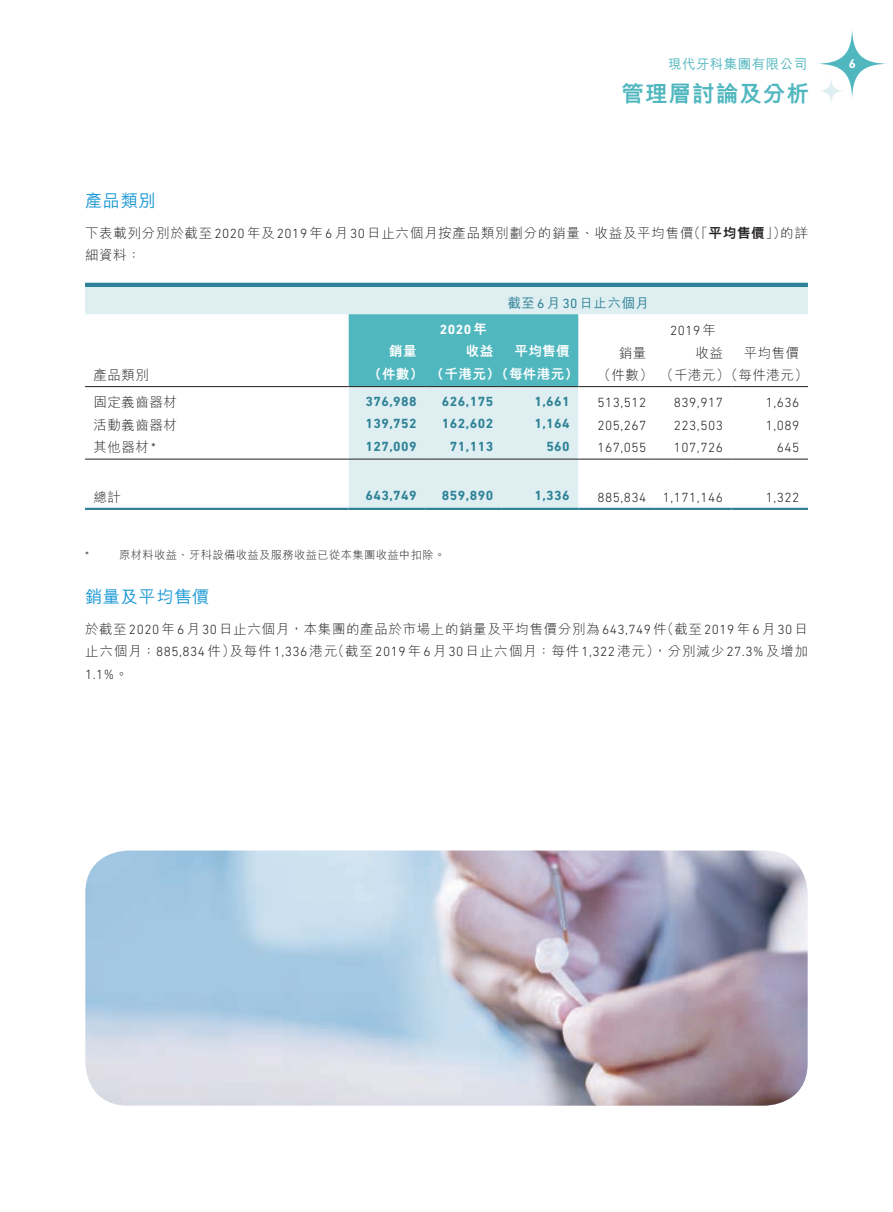
<style>
.page{position:relative;width:893px;height:1212px;background:#fff}
.page>*{position:absolute;margin:0;border:0;box-sizing:border-box;transform-origin:0 0}
.t1{font:800 22.5px "M Hei HK";letter-spacing:.045em;color:#51b7bf}
._4__副標題{font:500 17.25px "M Hei HK";letter-spacing:.035em;color:#1d99d6}
._1__內文{font:300 13.5px/22.5px "M Hei HK";letter-spacing:.045em;color:#231f20}
._1__內文-2{font:300 13.5px/22.5px "DIN Next LT Pro";letter-spacing:.035em;color:#231f20}
._1__內文-3{font:700 13.5px "DIN Next LT Pro";letter-spacing:.035em;color:#2f8297}
._1__內文-4{font:800 13.5px "M Hei HK";letter-spacing:.035em;color:#fff}
._1__內文-5{font:500 13.5px "M Hei HK";letter-spacing:.035em;color:#2f8297}
.t2{font:500 13.5px "M Hei HK";letter-spacing:.035em;color:#51b7bf}
._1__內文-6{font:700 13.5px "DIN Next LT Pro";color:#fff}
.t3{font:700 12.75px "DIN Next LT Pro";color:#fff}
._2__附註內文{font:300 11.25px "M Hei HK";letter-spacing:.035em;color:#231f20}
._2__附註內文-2{font:300 11.25px "DIN Next LT Pro";color:#231f20}
.s1{font-weight:800}
.s2{font-family:"DIN Next LT Pro"}
.s3{font-family:"DIN Next LT Pro";font-weight:400}
.s4{font-family:"M Hei HK"}
.s5{font-family:"M Hei HK";font-weight:800}
</style>
<div class="page">
<svg style="left:815px;top:26px;width:75px;height:75px"></svg>
<svg style="left:816px;top:76px;width:30px;height:30px"></svg>
<img style="left:85px;top:850px;width:723px;height:256px">
<hr style="left:85px;top:283px;width:723px;height:4px;background:#2f8297">
<svg style="left:85px;top:287px;width:723px;height:221px"></svg>
<div style="left:349px;top:314px;width:229px;height:72px;background:#51b7bf"></div>
<hr style="left:85px;top:386px;width:264px;height:1px;background:#231f20">
<hr style="left:349px;top:386px;width:76px;height:1px;background:#231f20">
<hr style="left:425px;top:386px;width:77px;height:1px;background:#231f20">
<hr style="left:502px;top:386px;width:76px;height:1px;background:#231f20">
<hr style="left:578px;top:386px;width:77px;height:1px;background:#231f20">
<hr style="left:655px;top:386px;width:76px;height:1px;background:#231f20">
<hr style="left:731px;top:386px;width:77px;height:1px;background:#231f20">
<hr style="left:85px;top:459px;width:264px;height:1px;background:#231f20">
<hr style="left:349px;top:459px;width:76px;height:1px;background:#231f20">
<hr style="left:425px;top:459px;width:77px;height:1px;background:#231f20">
<hr style="left:502px;top:459px;width:76px;height:1px;background:#231f20">
<hr style="left:578px;top:459px;width:77px;height:1px;background:#231f20">
<hr style="left:655px;top:459px;width:76px;height:1px;background:#231f20">
<hr style="left:731px;top:459px;width:77px;height:1px;background:#231f20">
<hr style="left:85px;top:508px;width:264px;height:2px;background:#2f8297">
<hr style="left:349px;top:508px;width:76px;height:2px;background:#2f8297">
<hr style="left:425px;top:508px;width:77px;height:2px;background:#2f8297">
<hr style="left:502px;top:508px;width:76px;height:2px;background:#2f8297">
<hr style="left:578px;top:508px;width:77px;height:2px;background:#2f8297">
<hr style="left:655px;top:508px;width:76px;height:2px;background:#2f8297">
<hr style="left:731px;top:508px;width:77px;height:2px;background:#2f8297">
<p class="_4__副標題" style="left:85px;top:188px;width:72px">產品類別</p>
<p class="t2" style="left:668px;top:54px;width:141px">現代牙科集團有限公司</p>
<h1 class="t1" style="left:622px;top:82px;width:189px">管理層討論及分析</h1>
<p class="_1__內文" style="left:687px;top:221px;width:100px">（「<span class="s1">平均售價</span>」）</p>
<p class="_1__內文" style="left:85px;top:221px;width:610px">下表載列分別於截至<span class="s2">2020</span>年及<span class="s2">2019</span>年<span class="s2">6</span>月<span class="s2">30</span>日止六個月按產品類別劃分的銷量、收益及平均售價細資料：</p>
<p class="_1__內文-5" style="left:507px;top:293px;width:143px">截至<span class="s3">6</span>月<span class="s3">30</span>日止六個月</p>
<p class="_1__內文-2" style="left:670px;top:319px;width:47px">2019 <span class="s4">年</span></p>
<p class="_1__內文" style="left:780px;top:221px;width:29px">的詳</p>
<p class="_1__內文-6" style="left:440px;top:321px;width:49px">2020<span class="s5">年</span></p>
<p class="_1__內文" style="left:94px;top:364px;width:57px">產品類別</p>
<p class="_1__內文" style="left:94px;top:391px;width:85px">固定義齒器材</p>
<p class="_1__內文-4" style="left:389px;top:345px;width:29px">銷量</p>
<p class="_1__內文-4" style="left:368px;top:367px;width:57px">（件數(</p>
<p class="_1__內文-3" style="left:365px;top:393px;width:53px">376,988</p>
<p class="_1__內文-4" style="left:466px;top:345px;width:29px">收益</p>
<p class="_1__內文-4" style="left:431px;top:367px;width:71px">（千港元(</p>
<p class="_1__內文-3" style="left:442px;top:393px;width:53px">626,175</p>
<p class="_1__內文-4" style="left:514px;top:345px;width:57px">平均售價</p>
<p class="_1__內文-4" style="left:495px;top:367px;width:85px">（每件港元(</p>
<p class="_1__內文-3" style="left:534px;top:393px;width:37px">1,661</p>
<p class="_1__內文" style="left:619px;top:341px;width:29px">銷量</p>
<p class="_1__內文" style="left:598px;top:364px;width:57px">（件數(</p>
<p class="_1__內文-2" style="left:597px;top:391px;width:50px">513,512</p>
<p class="_1__內文" style="left:695px;top:341px;width:29px">收益</p>
<p class="_1__內文" style="left:660px;top:364px;width:71px">（千港元(</p>
<p class="_1__內文-2" style="left:674px;top:391px;width:50px">839,917</p>
<p class="_1__內文" style="left:744px;top:341px;width:57px">平均售價</p>
<p class="_1__內文" style="left:725px;top:364px;width:85px">（每件港元(</p>
<p class="_1__內文-2" style="left:766px;top:391px;width:35px">1,636</p>
<p class="_1__內文" style="left:94px;top:413px;width:85px">活動義齒器材</p>
<p class="_1__內文-3" style="left:365px;top:416px;width:53px">139,752</p>
<p class="_1__內文-3" style="left:442px;top:416px;width:53px">162,602</p>
<p class="_1__內文-3" style="left:534px;top:416px;width:37px">1,164</p>
<p class="_1__內文-2" style="left:597px;top:413px;width:50px">205,267</p>
<p class="_1__內文-2" style="left:674px;top:413px;width:50px">223,503</p>
<p class="_1__內文-2" style="left:766px;top:413px;width:35px">1,089</p>
<p class="_1__內文" style="left:94px;top:436px;width:64px">其他器材<span class="s2">*</span></p>
<p class="_1__內文-3" style="left:365px;top:438px;width:53px">127,009</p>
<p class="_1__內文-3" style="left:450px;top:438px;width:45px">71,113</p>
<p class="_1__內文-3" style="left:546px;top:438px;width:25px">560</p>
<p class="_1__內文-2" style="left:597px;top:436px;width:50px">167,055</p>
<p class="_1__內文-2" style="left:674px;top:436px;width:50px">107,726</p>
<p class="_1__內文-2" style="left:777px;top:436px;width:24px">645</p>
<p class="_1__內文" style="left:94px;top:485px;width:29px">總計</p>
<p class="_1__內文-3" style="left:365px;top:488px;width:53px">643,749</p>
<p class="_1__內文-3" style="left:442px;top:488px;width:53px">859,890</p>
<p class="_1__內文-3" style="left:534px;top:488px;width:37px">1,336</p>
<p class="_1__內文-2" style="left:597px;top:485px;width:50px">885,834</p>
<p class="_1__內文-2" style="left:663px;top:485px;width:62px">1,171,146</p>
<p class="_1__內文-2" style="left:766px;top:485px;width:35px">1,322</p>
<p class="_2__附註內文" style="left:119px;top:549px;width:328px">原材料收益、牙科設備收益及服務收益已從本集團收益中扣除。</p>
<p class="_2__附註內文-2" style="left:85px;top:549px;width:5px">*</p>
<p class="_4__副標題" style="left:85px;top:584px;width:126px">銷量及平均售價</p>
<p class="_1__內文" style="left:85px;top:617px;width:724px;text-align:right">於截至<span class="s2">2020</span>年<span class="s2">6</span>月<span class="s2">30</span>日止六個月，本集團的產品於市場上的銷量及平均售價分別為<span class="s2">643,749</span> （件截至<span class="s2">2019</span>年<span class="s2">6</span>月<span class="s2">30</span>日（截至<span class="s2">2019</span>年<span class="s2">6</span>月<span class="s2">30</span>日止六個月：每件<span class="s2">1,322</span>港元 ，） 分別減少<span class="s2">27.3%</span>及增加</p>
<p class="_1__內文-2" style="left:85px;top:640px;width:152px"><span class="s4">止六個月：</span>885,834<span class="s4">件）<br></span>1.1%<span class="s4">。</span></p>
<p class="_1__內文" style="left:229px;top:640px;width:110px">及每件<span class="s2">1,336</span>港元</p>
<p class="t3" style="left:849px;top:57px;width:9px">6</p>
</div>
